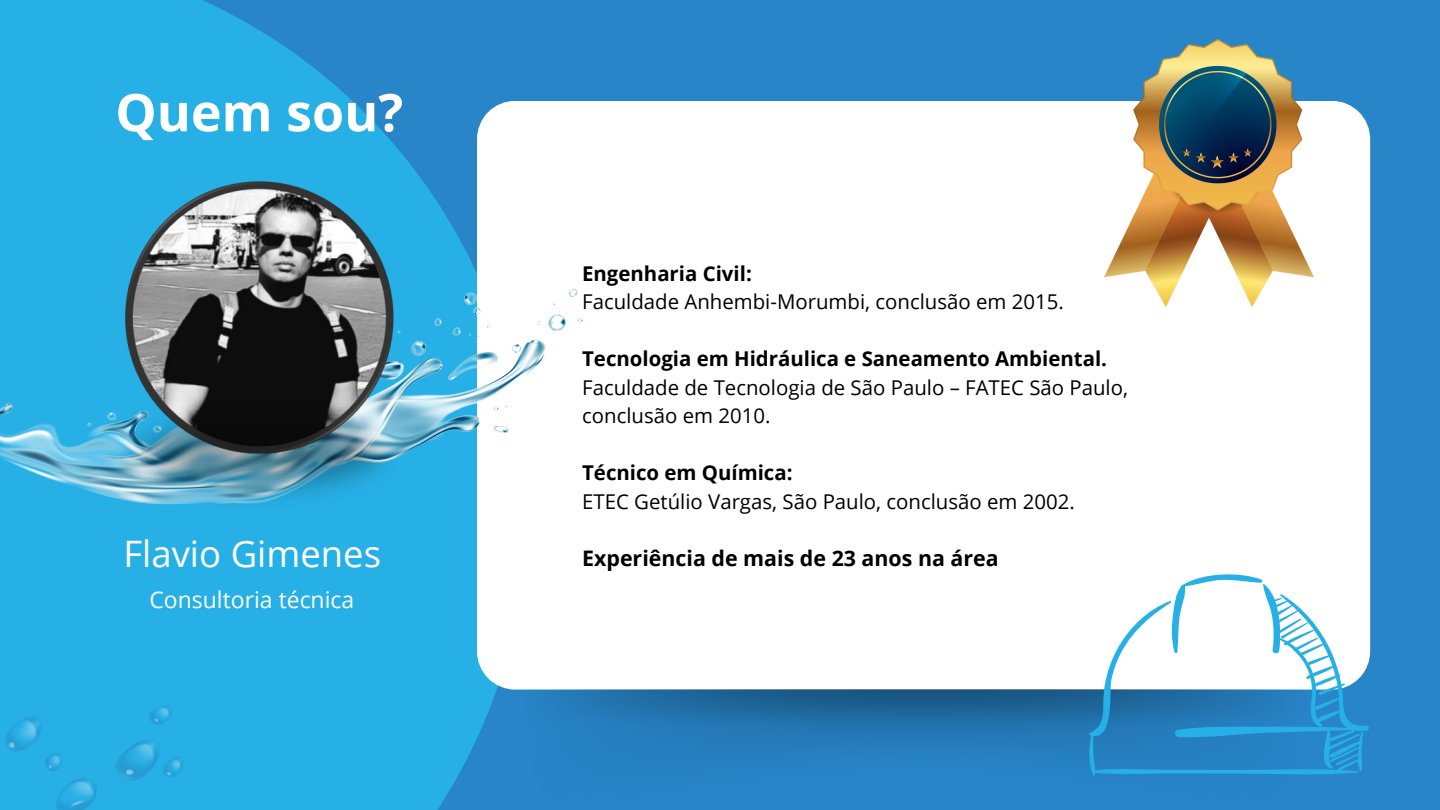
<style>
.page{position:relative;width:1440px;height:810px;background:#2885c8}
.page>*{position:absolute;margin:0;border:0;box-sizing:border-box;transform-origin:0 0}
.t1{font:700 52px "Open Sans";color:#fff}
.t2{font:36.5px "Open Sans";color:#fff}
.t3{font:23px "Open Sans";color:#fff}
.t4{font:700 21.4px "Open Sans";color:#000}
.t5{font:20.4px "Open Sans";color:#000}
.t6{font:700 20.4px "Open Sans";color:#000}
</style>
<div class="page">
<svg style="left:0;top:0;width:497px;height:810px;fill:#27b0e6"></svg>
<div style="left:477px;top:101px;width:893px;height:589px;background:#fff"></div>
<img style="left:0;top:281px;width:582px;height:225px">
<img style="left:109px;top:180px;width:301px;height:282px">
<img style="left:112px;top:395px;width:295px;height:118px">
<img style="left:0;top:677px;width:204px;height:133px">
<img style="left:1105px;top:40px;width:208px;height:267px">
<svg style="left:1088px;top:601px;width:274px;height:175px"></svg>
<svg style="left:1171px;top:572px;width:199px;height:197px"></svg>
<p class="t1" style="left:115px;top:76px;width:289px">Quem sou?</p>
<p class="t2" style="left:123px;top:528px;width:259px">Flavio Gimenes</p>
<p class="t3" style="left:149px;top:584px;width:206px">Consultoria técnica</p>
<p class="t6" style="left:582px;top:259px;width:171px">Engenharia Civil:</p>
<p class="t5" style="left:582px;top:288px;width:483px">Faculdade Anhembi-Morumbi, conclusão em 2015.</p>
<p class="t6" style="left:582px;top:345px;width:526px">Tecnologia em Hidráulica e Saneamento Ambiental.</p>
<p class="t5" style="left:582px;top:373px;width:547px">Faculdade de Tecnologia de São Paulo – FATEC São Paulo,</p>
<p class="t5" style="left:582px;top:402px;width:190px">conclusão em 2010.</p>
<p class="t6" style="left:582px;top:459px;width:212px">Técnico em Química:</p>
<p class="t5" style="left:582px;top:487px;width:494px">ETEC Getúlio Vargas, São Paulo, conclusão em 2002.</p>
<p class="t4" style="left:582px;top:543px;width:418px">Experiência de mais de 23 anos na área</p>
</div>
